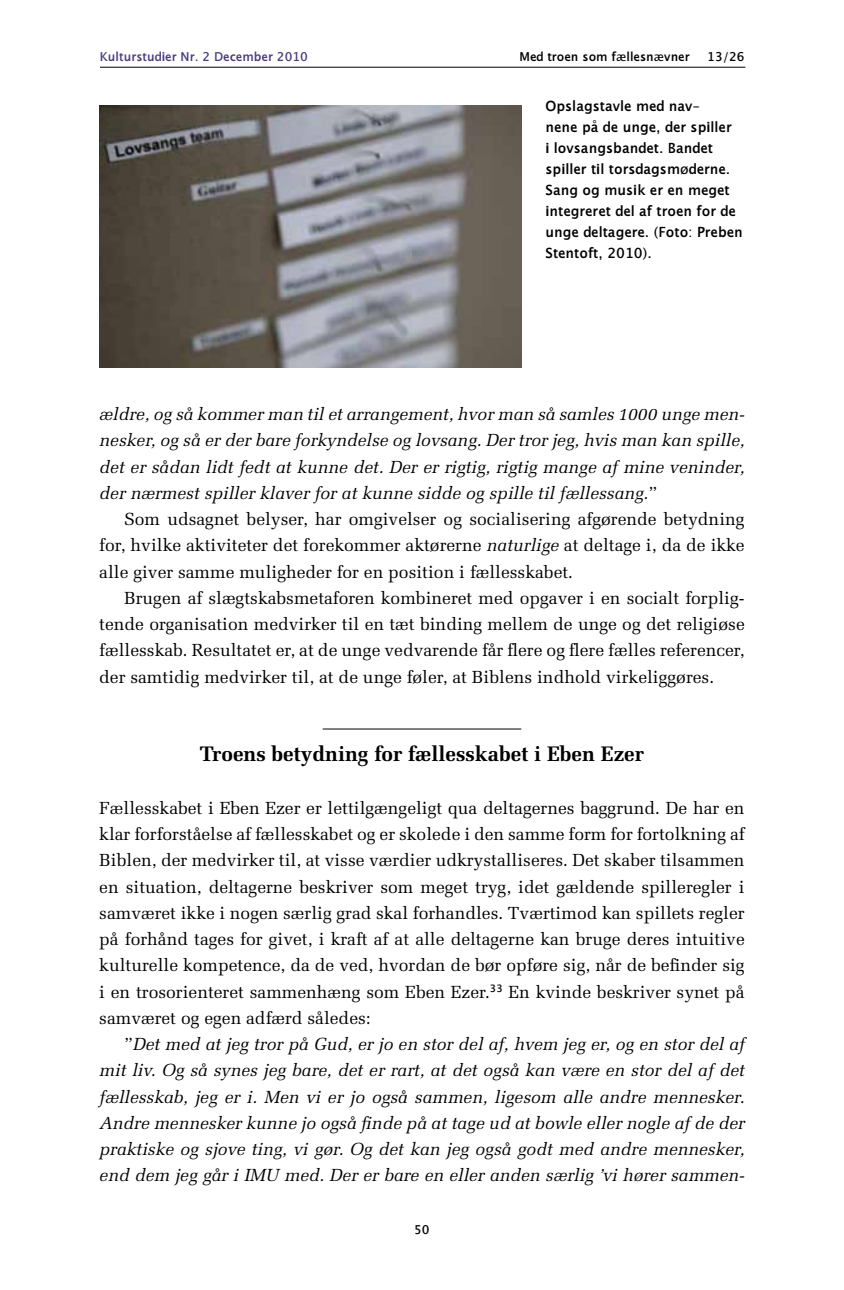
<style>
.page{position:relative;width:844px;height:1290px;background:#fff}
.page>*{position:absolute;margin:0;border:0;box-sizing:border-box;transform-origin:0 0}
.t1{font:700 21px "Melior LTCE";color:#000}
.t2{font:17.5px/26.2px "Melior LTCE";color:#000;text-align:justify}
.t3{font:italic 17.5px/26.2px "Melior LTCE";color:#000;text-align:justify}
.t4{font:14px/21px "Lucida Grande";color:#000}
.t5{font:12.25px "Lucida Grande";color:#000}
.t6{font:12.25px "Lucida Grande";color:#4a3a7e}
.s1{font-style:normal}
.s2{font-style:italic}
</style>
<div class="page">
<hr style="left:100px;top:67px;width:645px;height:1px;background:#000">
<hr style="left:322px;top:728px;width:199px;height:1px;background:#000">
<img style="left:99px;top:105px;width:422px;height:263px">
<p class="t6" style="left:100px;top:49px;width:209px">Kulturstudier Nr. 2 December 2010</p>
<p class="t5" style="left:519px;top:49px;width:172px">Med troen som fællesnævner</p>
<p class="t5" style="left:707px;top:49px;width:39px">13/26</p>
<p class="t4" style="left:545px;top:96px;width:199px">Opslagstavle med nav-<br>nene på de unge, der spiller<br>i lovsangsbandet. Bandet spiller til torsdagsmøderne.<br>Sang og musik er en meget integreret del af troen for de unge deltagere. (Foto: Preben<br>Stentoft, 2010).</p>
<p class="t3" style="left:99px;top:401px;width:646px">ældre, og så kommer man til et arrangement, hvor man så samles 1000 unge men&shy;nesker, og så er der bare forkyndelse og lovsang. Der tror jeg, hvis man kan spille, det er sådan lidt fedt at kunne det. Der er rigtig, rigtig mange af mine veninder, der nærmest spiller klaver for at kunne sidde og spille til fællessang.<span class="s1">”</span></p>
<p class="t2" style="left:99px;top:506px;width:646px;text-indent:25px">Som udsagnet belyser, har omgivelser og socialisering afgørende betydning for, hvilke aktiviteter det forekommer aktørerne <span class="s2">naturlige</span> at deltage i, da de ikke alle giver samme muligheder for en position i fællesskabet.</p>
<p class="t2" style="left:99px;top:585px;width:646px;text-indent:25px">Brugen af slægtskabsmetaforen kombineret med opgaver i en socialt forplig&shy;tende organisation medvirker til en tæt binding mellem de unge og det religiøse fællesskab. Resultatet er, at de unge vedvarende får flere og flere fælles referencer, der samtidig medvirker til, at de unge føler, at Biblens indhold virkeliggøres.</p>
<p class="t1" style="left:200px;top:741px;width:445px">Troens betydning for fællesskabet i Eben Ezer</p>
<p class="t2" style="left:99px;top:795px;width:646px">Fællesskabet i Eben Ezer er lettilgængeligt qua deltagernes baggrund. De har en klar forforståelse af fællesskabet og er skolede i den samme form for fortolkning af Biblen, der medvirker til, at visse værdier udkrystalliseres. Det skaber tilsammen en situation, deltagerne beskriver som meget tryg, idet gældende spilleregler i samværet ikke i nogen særlig grad skal forhandles. Tværtimod kan spillets regler på forhånd tages for givet, i kraft af at alle deltagerne kan bruge deres intuitive kulturelle kompetence, da de ved, hvordan de bør opføre sig, når de befinder sig i en trosorienteret sammenhæng som Eben Ezer.<sup>33</sup> En kvinde beskriver synet på samværet og egen adfærd således:</p>
<p class="t3" style="left:99px;top:1031px;width:646px;text-indent:25px"><span class="s1">”</span>Det med at jeg tror på Gud, er jo en stor del af, hvem jeg er, og en stor del af mit liv. Og så synes jeg bare, det er rart, at det også kan være en stor del af det fællesskab, jeg er i. Men vi er jo også sammen, ligesom alle andre mennesker.<br>Andre mennesker kunne jo også finde på at tage ud at bowle eller nogle af de der praktiske og sjove ting, vi gør. Og det kan jeg også godt med andre mennesker, end dem jeg går i IMU med. Der er bare en eller anden særlig ’vi hører sammen-</p>
<p class="t5" style="left:414px;top:1221px;width:17px">50</p>
</div>
